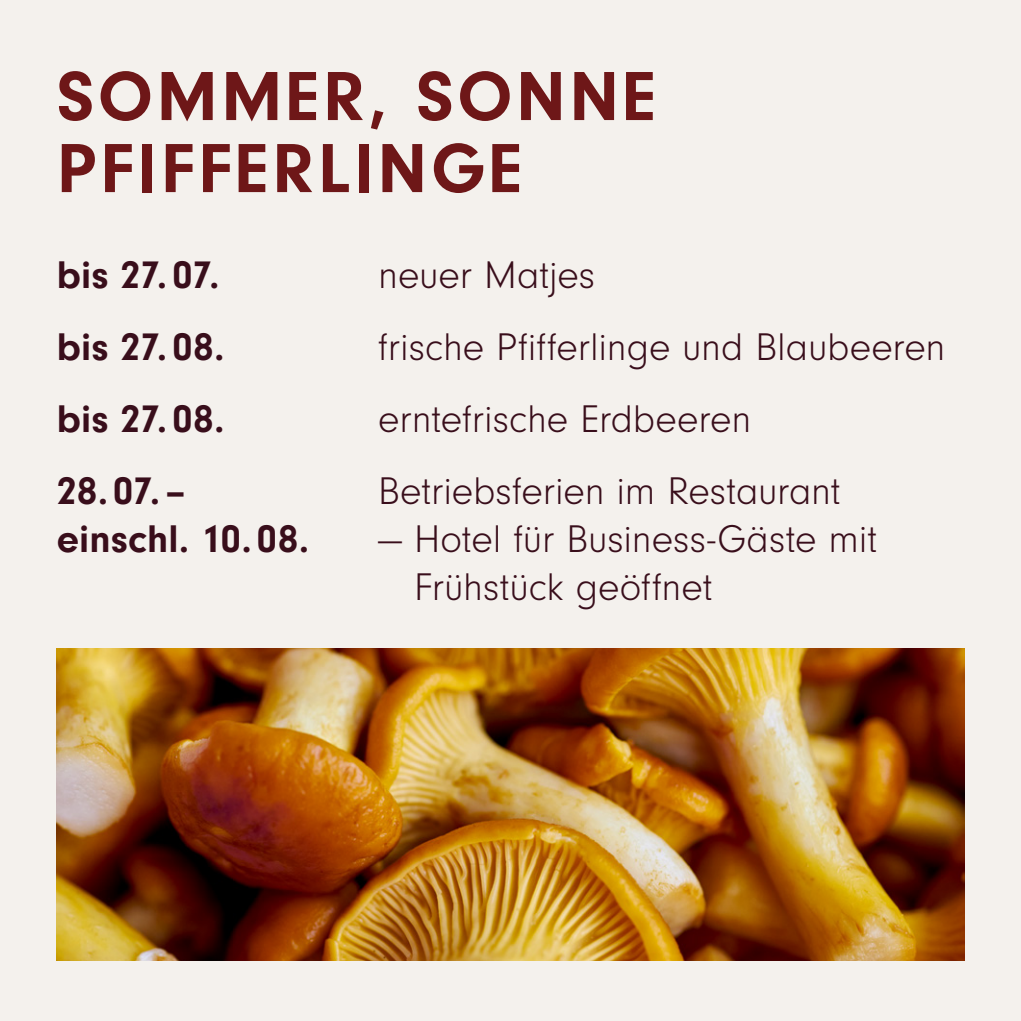
<style>
.page{position:relative;width:1021px;height:1021px;background:#fff}
.page>*{position:absolute;margin:0;border:0;box-sizing:border-box;transform-origin:0 0}
.Subline_1{font:700 72px "Neuzeit Gro";letter-spacing:.05em;color:#6e1718}
.Copy{font:300 40px/48px "Neuzeit Gro";color:#390e1b}
.Copy-2{font:700 40px "Neuzeit Gro";letter-spacing:.005em;color:#390e1b}
</style>
<div class="page">
<div style="left:0;top:0;width:1020px;height:1020px;background:#f4f1ed"></div>
<img style="left:57px;top:648px;width:907px;height:312px">
<p class="Subline_1" style="left:57px;top:56px;width:600px">SOMMER, SONNE</p>
<p class="Subline_1" style="left:57px;top:128px;width:467px">PFIFFERLINGE</p>
<p class="Copy-2" style="left:57px;top:252px;width:164px">bis 27. 07.</p>
<p class="Copy" style="left:378px;top:252px;width:218px">neuer Matjes</p>
<p class="Copy-2" style="left:57px;top:324px;width:169px">bis 27. 08.</p>
<p class="Copy" style="left:378px;top:324px;width:569px">frische Pfifferlinge und Blaubeeren</p>
<p class="Copy-2" style="left:57px;top:396px;width:169px">bis 27. 08.</p>
<p class="Copy" style="left:378px;top:396px;width:374px">erntefrische Erdbeeren</p>
<p class="Copy-2" style="left:57px;top:468px;width:130px">28. 07. –</p>
<p class="Copy" style="left:378px;top:468px;width:464px">Betriebsferien im Restaurant</p>
<p class="Copy-2" style="left:57px;top:516px;width:254px">einschl. 10. 08.</p>
<p class="Copy" style="left:414px;top:516px;width:464px;text-indent:-36px">— Hotel für Business-Gäste mit<br>Frühstück geöffnet</p>
</div>
